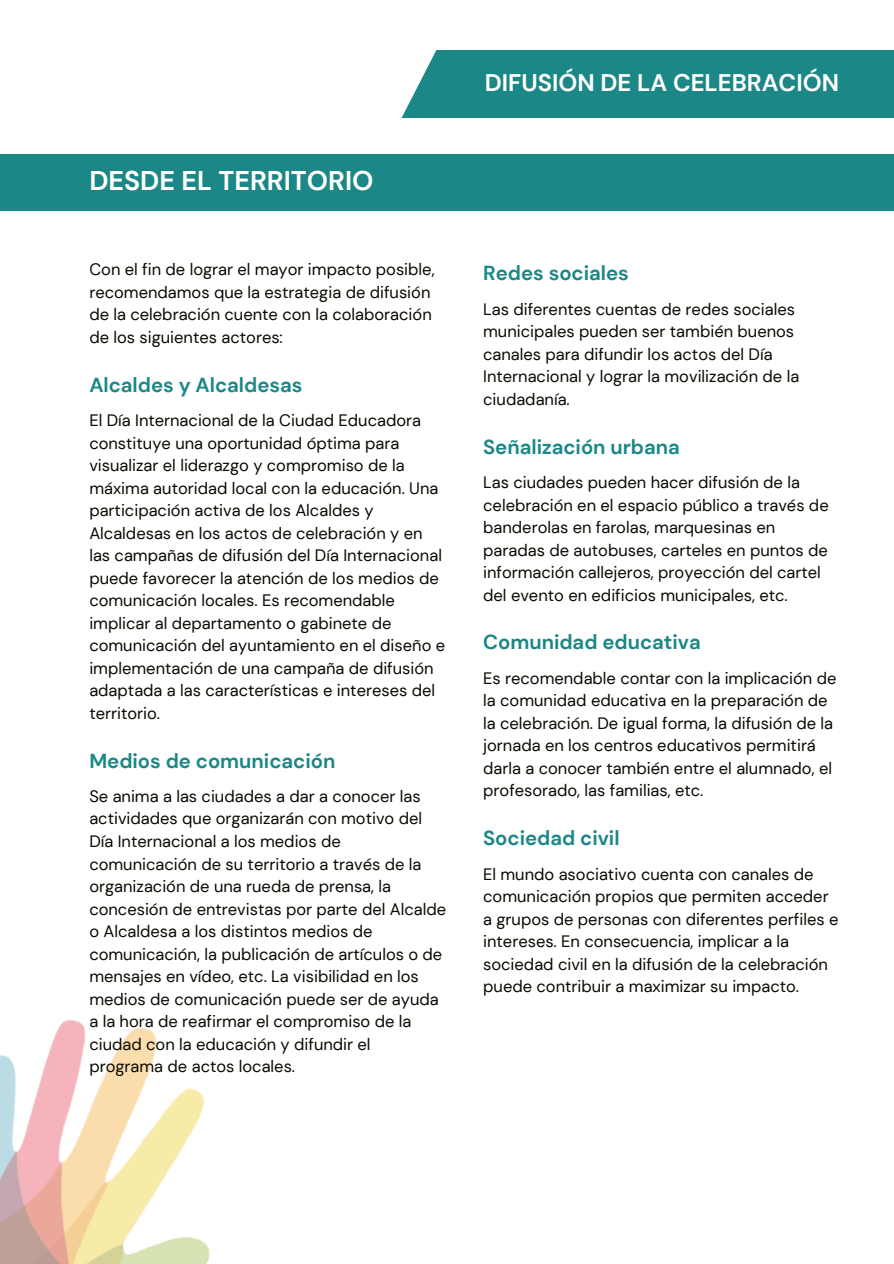
<style>
.page{position:relative;width:894px;height:1264px;background:#fff}
.page>*{position:absolute;margin:0;border:0;box-sizing:border-box;transform-origin:0 0}
.t1{font:700 27px "DM Sans";color:#fff}
.t2{font:700 24px "DM Sans";color:#fff}
.t3{font:700 20.25px "DM Sans";color:#1b8786}
.t4{font:16.5px/22.5px "DM Sans";color:#0a0a00}
</style>
<div class="page">
<div style="left:402px;top:50px;width:490px;height:67px;background:#1b8786"></div>
<img style="left:0;top:1020px;width:210px;height:243px">
<div style="left:0;top:154px;width:893px;height:57px;background:#1b8786"></div>
<p class="t1" style="left:89px;top:163px;width:286px">DESDE EL TERRITORIO</p>
<h1 class="t4" style="left:89px;top:258px;width:346px">Con el fin de lograr el mayor impacto posible, recomendamos que la estrategia de difusión de la celebración cuente con la colaboración de los siguientes actores:</h1>
<p class="t3" style="left:89px;top:372px;width:214px">Alcaldes y Alcaldesas</p>
<h3 class="t4" style="left:89px;top:409px;width:357px">El Día Internacional de la Ciudad Educadora constituye una oportunidad óptima para visualizar el liderazgo y compromiso de la máxima autoridad local con la educación. Una participación activa de los Alcaldes y Alcaldesas en los actos de celebración y en las campañas de difusión del Día Internacional puede favorecer la atención de los medios de comunicación locales. Es recomendable implicar al departamento o gabinete de comunicación del ayuntamiento en el diseño e implementación de una campaña de difusión adaptada a las características e intereses del territorio.</h3>
<p class="t3" style="left:89px;top:747px;width:247px">Medios de comunicación</p>
<h3 class="t4" style="left:89px;top:785px;width:358px">Se anima a las ciudades a dar a conocer las actividades que organizarán con motivo del Día Internacional a los medios de comunicación de su territorio a través de la organización de una rueda de prensa, la concesión de entrevistas por parte del Alcalde o Alcaldesa a los distintos medios de comunicación, la publicación de artículos o de mensajes en vídeo, etc. La visibilidad en los medios de comunicación puede ser de ayuda a la hora de reafirmar el compromiso de la ciudad con la educación y difundir el programa de actos locales.</h3>
<h2 class="t2" style="left:484px;top:67px;width:355px">DIFUSIÓN DE LA CELEBRACIÓN</h2>
<p class="t3" style="left:483px;top:260px;width:147px">Redes sociales</p>
<h3 class="t4" style="left:483px;top:298px;width:317px">Las diferentes cuentas de redes sociales municipales pueden ser también buenos canales para difundir los actos del Día Internacional y lograr la movilización de la ciudadanía.</h3>
<p class="t3" style="left:483px;top:433px;width:198px">Señalización urbana</p>
<h3 class="t4" style="left:483px;top:471px;width:347px">Las ciudades pueden hacer difusión de la celebración en el espacio público a través de banderolas en farolas, marquesinas en paradas de autobuses, carteles en puntos de información callejeros, proyección del cartel del evento en edificios municipales, etc.</h3>
<p class="t3" style="left:483px;top:629px;width:219px">Comunidad educativa</p>
<h3 class="t4" style="left:483px;top:667px;width:354px">Es recomendable contar con la implicación de la comunidad educativa en la preparación de la celebración. De igual forma, la difusión de la jornada en los centros educativos permitirá darla a conocer también entre el alumnado, el profesorado, las familias, etc.</h3>
<p class="t3" style="left:483px;top:825px;width:138px">Sociedad civil</p>
<h3 class="t4" style="left:483px;top:862px;width:356px">El mundo asociativo cuenta con canales de comunicación propios que permiten acceder a grupos de personas con diferentes perfiles e intereses. En consecuencia, implicar a la sociedad civil en la difusión de la celebración puede contribuir a maximizar su impacto.</h3>
</div>
